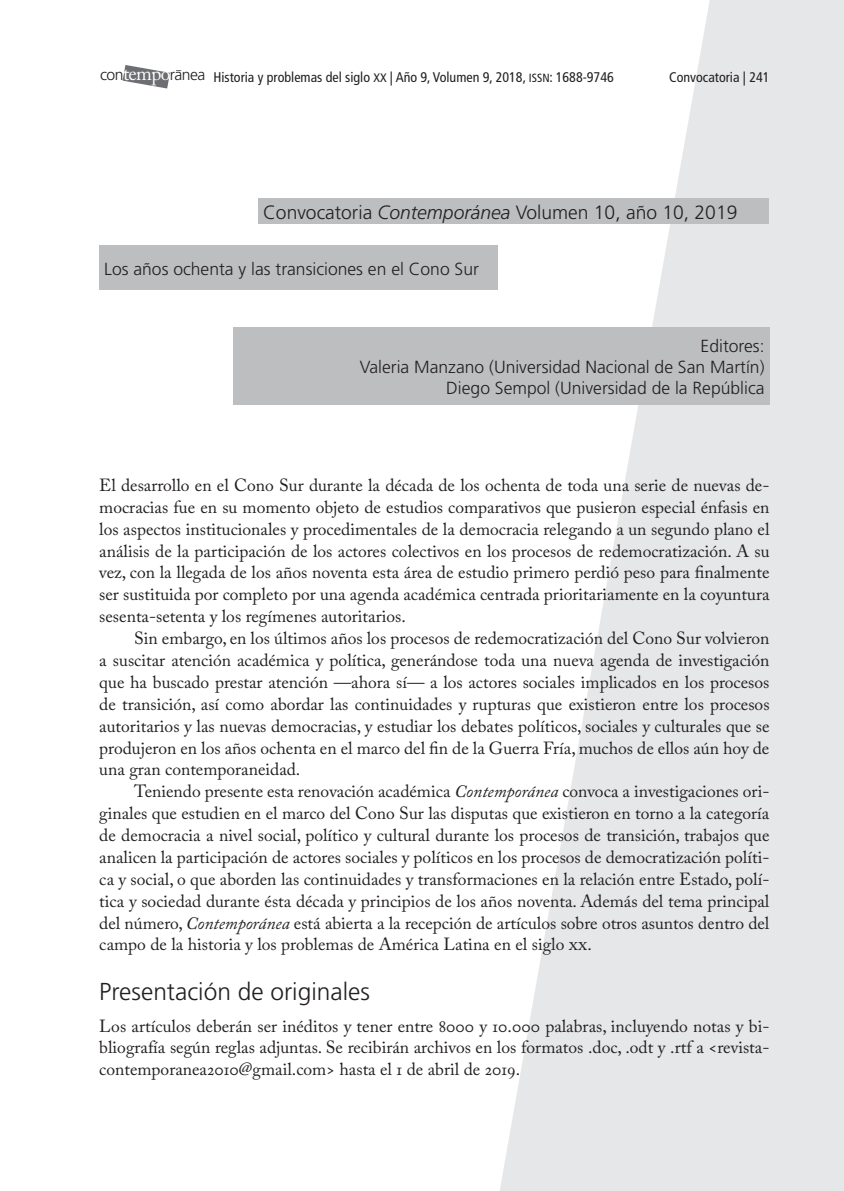
<style>
.page{position:relative;width:844px;height:1191px;background:#fff}
.page>*{position:absolute;margin:0;border:0;box-sizing:border-box;transform-origin:0 0}
.st01{font:300 24.5px "Frutiger";color:#231f20}
.st02{font:300 19.25px "Frutiger";color:#231f20}
.txt{font:17.5px/21.9px "Adobe Caslon Pro";color:#231f20;text-align:justify}
.txt_alemán{font:17.5px/21.9px "Adobe Caslon Pro";color:#231f20;text-align:justify}
.st03{font:300 17.5px/21px "Frutiger";color:#231f20;text-align:right}
.t1{font:condensed 14px "Frutiger";color:#231f20}
.s1{font-weight:300;font-stretch:normal;font-size:15.75px}
.s2{font-family:"Adobe Caslon Pro";font-stretch:normal;font-size:19.6px;color:#fff}
.s3{font-size:12.25px}
.s4{font-family:"Frutiger Cn SC850";font-stretch:normal;font-size:11.9px}
.s5{font-style:italic}
</style>
<div class="page">
<svg style="left:492px;top:0;width:351px;height:1191px;fill:#e6e7e8"></svg>
<svg style="left:122px;top:65px;width:48px;height:23px"></svg>
<div style="left:258px;top:198px;width:510px;height:25px;background:#bcbec0"></div>
<div style="left:99px;top:246px;width:399px;height:44px;background:#bcbec0"></div>
<div style="left:233px;top:327px;width:536px;height:78px;background:#bcbec0"></div>
<p class="t1" style="left:100px;top:69px;width:515px"><span class="s1">con</span><span class="s2">tempo</span><span class="s1">ranea</span> Historia y problemas del siglo <span class="s3">XX</span> | Año 9, Volumen 9, 2018, <span class="s4">ISSN</span>: 1688-9746</p>
<p class="t1" style="left:669px;top:69px;width:102px">Convocatoria | 241</p>
<p class="st02" style="left:263px;top:201px;width:475px">Convocatoria <span class="s5">Contemporánea</span> Volumen 10, año 10, 2019</p>
<p class="st03" style="left:104px;top:258px;width:376px">Los años ochenta y las transiciones en el Cono Sur</p>
<p class="st03" style="left:700px;top:336px;width:65px">Editores:</p>
<p class="st03" style="left:359px;top:357px;width:406px">Valeria Manzano (Universidad Nacional de San Martín)<br>Diego Sempol (Universidad de la República</p>
<p class="txt_alemán" style="left:99px;top:474px;width:671px">El desarrollo en el Cono Sur durante la década de los ochenta de toda una serie de nuevas de&shy;mocracias fue en su momento objeto de estudios comparativos que pusieron especial énfasis en los aspectos institucionales y procedimentales de la democracia relegando a un segundo plano el análisis de la participación de los actores colectivos en los procesos de redemocratización. A su vez, con la llegada de los años noventa esta área de estudio primero perdió peso para finalmente ser sustituida por completo por una agenda académica centrada prioritariamente en la coyuntura sesenta-setenta y los regímenes autoritarios.</p>
<p class="txt" style="left:99px;top:627px;width:671px;text-indent:35px">Sin embargo, en los últimos años los procesos de redemocratización del Cono Sur volvieron a suscitar atención académica y política, generándose toda una nueva agenda de investigación que ha buscado prestar atención —ahora sí— a los actores sociales implicados en los procesos de transición, así como abordar las continuidades y rupturas que existieron entre los procesos autoritarios y las nuevas democracias, y estudiar los debates políticos, sociales y culturales que se produjeron en los años ochenta en el marco del fin de la Guerra Fría, muchos de ellos aún hoy de una gran contemporaneidad.</p>
<p class="txt" style="left:99px;top:780px;width:671px;text-indent:35px">Teniendo presente esta renovación académica <span class="s5">Contemporánea</span> convoca a investigaciones ori&shy;ginales que estudien en el marco del Cono Sur las disputas que existieron en torno a la categoría de democracia a nivel social, político y cultural durante los procesos de transición, trabajos que analicen la participación de actores sociales y políticos en los procesos de democratización políti&shy;ca y social, o que aborden las continuidades y transformaciones en la relación entre Estado, polí&shy;tica y sociedad durante ésta década y principios de los años noventa. Además del tema principal del número, <span class="s5">Contemporánea</span> está abierta a la recepción de artículos sobre otros asuntos dentro del campo de la historia y los problemas de América Latina en el siglo xx.</p>
<p class="st01" style="left:99px;top:977px;width:272px">Presentación de originales</p>
<p class="txt_alemán" style="left:99px;top:1014px;width:671px">Los artículos deberán ser inéditos y tener entre 8000 y 10.000 palabras, incluyendo notas y bi&shy;bliografía según reglas adjuntas. Se recibirán archivos en los formatos .doc, .odt y .rtf a &lt;revista&shy;contemporanea2010@gmail.com&gt; hasta el 1 de abril de 2019.</p>
</div>
